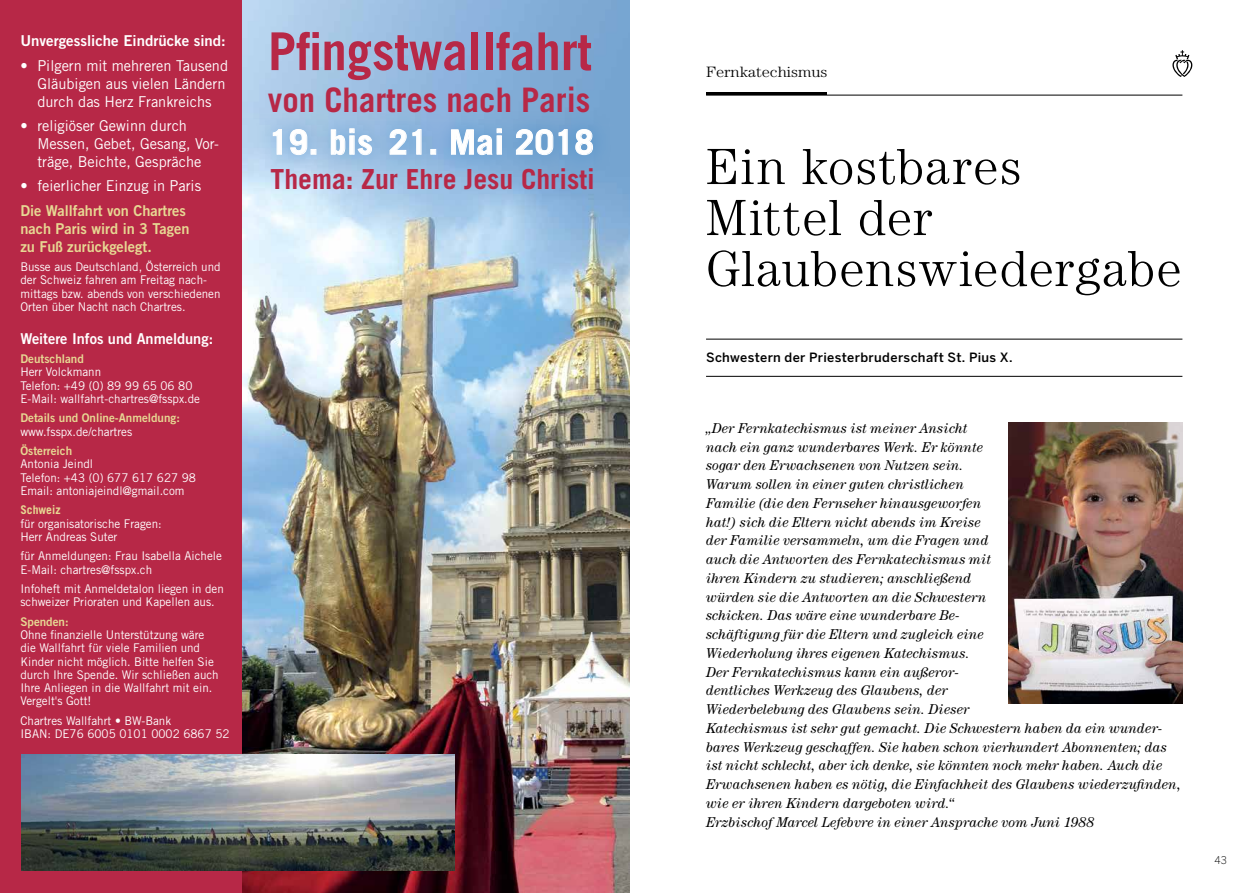
<style>
.page{position:relative;width:1259px;height:893px;background:#fff}
.page>*{position:absolute;margin:0;border:0;box-sizing:border-box;transform-origin:0 0}
.t1{font:700 52.2px "Trade Gothic";color:#b72847}
.t2{font:300 51px/51px "Century Std";letter-spacing:.02em;color:#000}
.t3{font:700 33.75px "Trade Gothic";color:#b72847}
.t4{font:700 33.75px "Trade Gothic";letter-spacing:.02em;color:#fff}
.t5{font:700 27.6px "Trade Gothic";color:#b72847}
.t6{font:15px/18px "Trade Gothic";color:#fff}
.t7{font:15px/18px "Trade Gothic Bold Two";color:#e7d893}
.t8{font:15px "Trade Gothic Bold Two";color:#fff}
.t9{font:300 15px "Century Std";color:#000;scale:1.09 1}
.t10{font:italic 14.25px/18.8px "Century Std";letter-spacing:.01em;color:#000}
.t11{font:500 12.75px "Benton Sans";letter-spacing:.025em;color:#000}
.t12{font:12px/13.2px "Trade Gothic";color:#fff}
.t13{font:12px "Trade Gothic Bold Two";color:#e7d893}
.t14{font:700 12px "Trade Gothic";color:#e7d893}
.t15{font:300 10.5px "Benton Sans";color:#000}
</style>
<div class="page">
<hr style="left:706px;top:95px;width:476px;height:1px;background:#000">
<svg style="left:1172px;top:50px;width:20px;height:27px"></svg>
<hr style="left:706px;top:339px;width:476px;height:1px;background:#000">
<hr style="left:706px;top:376px;width:476px;height:1px;background:#000">
<hr style="left:706px;top:93px;width:120px;height:2px;background:#000">
<img style="left:1008px;top:422px;width:174px;height:281px">
<img style="left:242px;top:0;width:387px;height:893px">
<div style="left:255px;top:110px;width:356px;height:64px;background:#267bc0;opacity:.55"></div>
<svg style="left:273px;top:129px;width:9px;height:26px"></svg>
<svg style="left:290px;top:129px;width:26px;height:26px"></svg>
<svg style="left:331px;top:129px;width:41px;height:26px"></svg>
<svg style="left:389px;top:129px;width:33px;height:26px"></svg>
<svg style="left:430px;top:149px;width:6px;height:6px"></svg>
<svg style="left:451px;top:129px;width:51px;height:26px"></svg>
<svg style="left:516px;top:129px;width:52px;height:26px"></svg>
<svg style="left:575px;top:129px;width:18px;height:26px"></svg>
<div style="left:0;top:0;width:242px;height:893px;background:#b72847"></div>
<img style="left:21px;top:754px;width:434px;height:117px">
<p class="t8" style="left:20px;top:32px;width:207px">Unvergessliche Eindrücke sind:</p>
<p class="t6" style="left:37px;top:56px;width:192px;text-indent:-17px">• Pilgern mit mehreren Tausend<br>Gläubigen aus vielen Ländern durch das Herz Frankreichs</p>
<p class="t6" style="left:37px;top:116px;width:183px;text-indent:-17px">• religiöser Gewinn durch<br>Messen, Gebet, Gesang, Vor&shy;träge, Beichte, Gespräche</p>
<p class="t6" style="left:20px;top:177px;width:182px">• feierlicher Einzug in Paris</p>
<p class="t7" style="left:20px;top:201px;width:171px">Die Wallfahrt von Chartres nach Paris wird in 3 Tagen zu Fuß zurückgelegt.</p>
<p class="t12" style="left:20px;top:260px;width:202px">Busse aus Deutschland, Österreich und der Schweiz fahren am Freitag nach&shy;mittags bzw. abends von verschiedenen Orten über Nacht nach Chartres.</p>
<p class="t8" style="left:20px;top:329px;width:194px">Weitere Infos und Anmeldung:</p>
<p class="t13" style="left:20px;top:351px;width:65px">Deutschland</p>
<p class="t12" style="left:20px;top:365px;width:181px">Herr Volckmann<br>Telefon: +49 (0) 89 99 65 06 80<br>E-Mail: wallfahrt-chartres@fsspx.de</p>
<p class="t13" style="left:20px;top:411px;width:161px">Details und Online-Anmeldung:</p>
<p class="t12" style="left:20px;top:425px;width:113px">www.fsspx.de/chartres</p>
<p class="t13" style="left:20px;top:443px;width:53px">Österreich</p>
<p class="t12" style="left:20px;top:457px;width:177px">Antonia Jeindl<br>Telefon: +43 (0) 677 617 627 98<br>Email: antoniajeindl@gmail.com</p>
<p class="t14" style="left:20px;top:503px;width:42px">Schweiz</p>
<p class="t12" style="left:20px;top:517px;width:143px">für organisatorische Fragen:<br>Herr Andreas Suter</p>
<p class="t12" style="left:20px;top:549px;width:203px">für Anmeldungen: Frau Isabella Aichele<br>E-Mail: chartres@fsspx.ch</p>
<p class="t12" style="left:20px;top:582px;width:205px">Infoheft mit Anmeldetalon liegen in den schweizer Prioraten und Kapellen aus.</p>
<p class="t13" style="left:20px;top:614px;width:50px">Spenden:</p>
<p class="t12" style="left:20px;top:628px;width:200px">Ohne finanzielle Unterstützung wäre die Wallfahrt für viele Familien und Kinder nicht möglich. Bitte helfen Sie durch Ihre Spende. Wir schließen auch Ihre Anliegen in die Wallfahrt mit ein.<br>Vergelt's Gott!</p>
<p class="t12" style="left:20px;top:714px;width:211px">Chartres Wallfahrt • BW-Bank<br>IBAN: DE76 6005 0101 0002 6867 52</p>
<h1 class="t1" style="left:268px;top:19px;width:325px">Pfingstwallfahrt</h1>
<h3 class="t3" style="left:268px;top:79px;width:324px">von Chartres nach Paris</h3>
<h3 class="t4" style="left:269px;top:121px;width:326px">19. bis 21. Mai 2018</h3>
<h3 class="t5" style="left:270px;top:162px;width:326px">Thema: Zur Ehre Jesu Christi</h3>
<p class="t9" style="left:706px;top:63px;width:113px">Fernkatechismus</p>
<h2 class="t2" style="left:706px;top:140px;width:477px">Ein kostbares<br>Mittel der<br>Glaubenswiedergabe</h2>
<p class="t11" style="left:706px;top:350px;width:308px">Schwestern der Priesterbruderschaft St. Pius X.</p>
<p class="t10" style="left:706px;top:418px;width:476px">„Der Fernkatechismus ist meiner Ansicht<br>nach ein ganz wunderbares Werk. Er könnte<br>sogar den Erwachsenen von Nutzen sein.<br>Warum sollen in einer guten christlichen<br>Familie (die den Fernseher hinausgeworfen<br>hat!) sich die Eltern nicht abends im Kreise<br>der Familie versammeln, um die Fragen und<br>auch die Antworten des Fernkatechismus mit<br>ihren Kindern zu studieren; anschließend<br>würden sie die Antworten an die Schwestern<br>schicken. Das wäre eine wunderbare Be-<br>schäftigung für die Eltern und zugleich eine<br>Wiederholung ihres eigenen Katechismus.<br>Der Fernkatechismus kann ein außeror-<br>dentliches Werkzeug des Glaubens, der<br>Wiederbelebung des Glaubens sein. Dieser<br>Katechismus ist sehr gut gemacht. Die Schwestern haben da ein wunder&shy;bares Werkzeug geschaffen. Sie haben schon vierhundert Abonnenten; das ist nicht schlecht, aber ich denke, sie könnten noch mehr haben. Auch die Erwachsenen haben es nötig, die Einfachheit des Glaubens wiederzufinden, wie er ihren Kindern dargeboten wird.“<br>Erzbischof Marcel Lefebvre in einer Ansprache vom Juni 1988</p>
<p class="t15" style="left:1214px;top:854px;width:14px">43</p>
</div>
